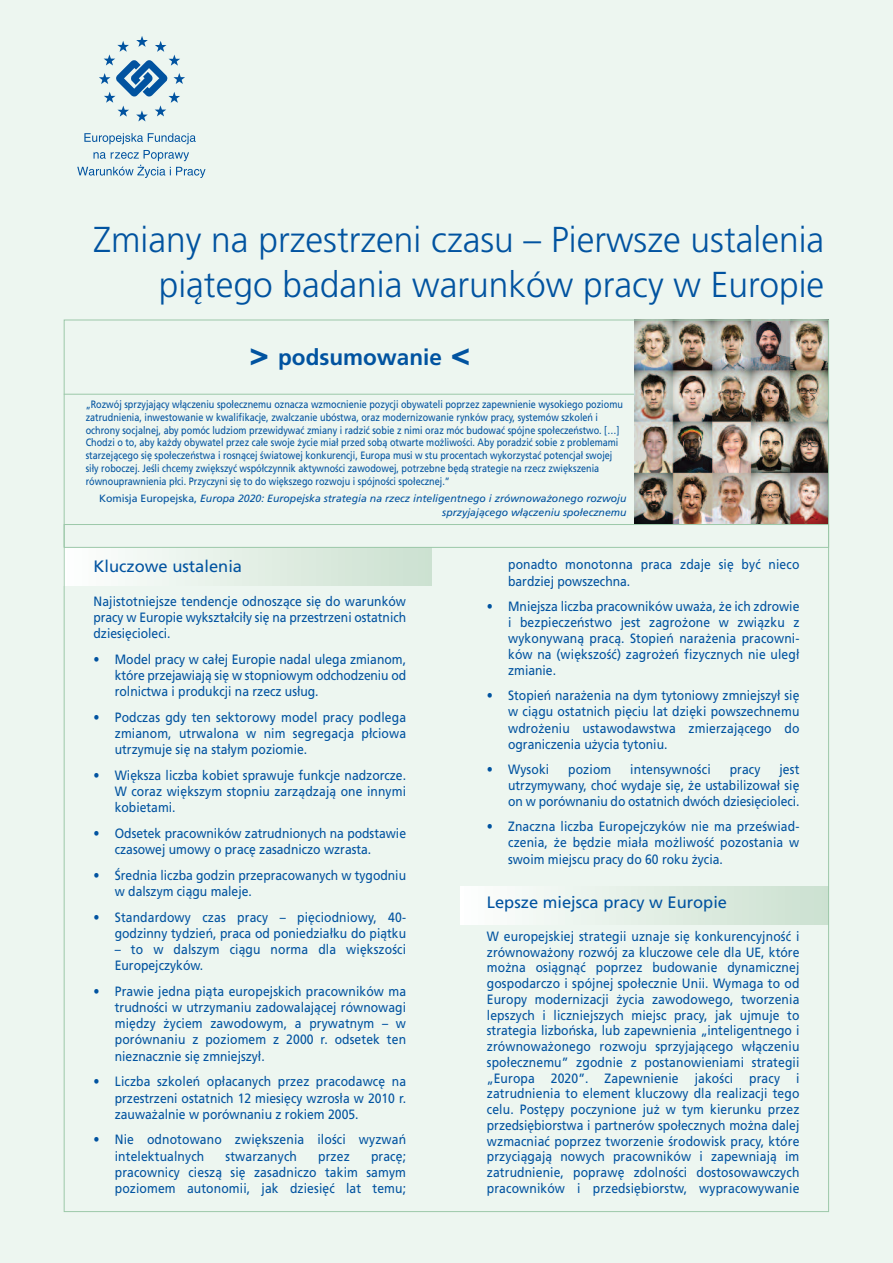
<style>
.page{position:relative;width:893px;height:1263px;background:#edf6f0}
.page>*{position:absolute;margin:0;border:0;box-sizing:border-box;transform-origin:0 0}
.t1{font:300 36px/45px "Frutiger LT Com";color:#0153a0;text-align:right}
.t2{font:700 22.5px "Frutiger LT Com";color:#0153a0}
.t3{font:16.5px "Frutiger LT Com";color:#0153a0}
.t4{font:13.5px/16.2px "Frutiger LT Com";color:#0153a0;text-align:justify;scale:.9 1}
.t5{font:10.65px/12.8px "Frutiger LT Com";color:#0153a0;scale:.85 1}
.t6{font:italic 10.5px/13.5px "Frutiger LT Com";color:#0153a0;text-align:right}
.s1{font-family:"Frutiger";font-weight:900;font-size:32.55px}
.s2{font-style:normal}
</style>
<div class="page">
<div style="left:64px;top:547px;width:368px;height:38px;background:linear-gradient(to right,#fdfefe,#cbe0cf)"></div>
<div style="left:460px;top:887px;width:368px;height:38px;background:linear-gradient(to right,#fdfefe,#cbe0cf)"></div>
<svg style="left:99px;top:36px;width:86px;height:85px"></svg>
<svg style="left:84px;top:133px;width:112px;height:11px"></svg>
<svg style="left:77px;top:150px;width:129px;height:28px"></svg>
<hr style="left:64px;top:394px;width:580px;height:1px;background:#9cc8a9">
<div style="left:64px;top:524px;width:765px;height:24px;border:1px solid #9cc8a9"></div>
<img style="left:634px;top:322px;width:193px;height:202px">
<h1 class="t1" style="left:93px;top:217px;width:732px">Zmiany na przestrzeni czasu – Pierwsze ustalenia piątego badania warunków pracy w Europie</h1>
<h2 class="t2" style="left:250px;top:344px;width:222px"><span class="s1">&gt;</span> podsumowanie <span class="s1">&lt;</span></h2>
<p class="t5" style="left:86px;top:398px;width:633px">„Rozwój sprzyjający włączeniu społecznemu oznacza wzmocnienie pozycji obywateli poprzez zapewnienie wysokiego poziomu zatrudnienia, inwestowanie w kwalifikacje, zwalczanie ubóstwa, oraz modernizowanie rynków pracy, systemów szkoleń i ochrony socjalnej, aby pomóc ludziom przewidywać zmiany i radzić sobie z nimi oraz móc budować spójne społeczeństwo. […] Chodzi o to, aby każdy obywatel przez całe swoje życie miał przed sobą otwarte możliwości. Aby poradzić sobie z problemami starzejącego się społeczeństwa i rosnącej światowej konkurencji, Europa musi w stu procentach wykorzystać potencjał swojej siły roboczej. Jeśli chcemy zwiększyć współczynnik aktywności zawodowej, potrzebne będą strategie na rzecz zwiększenia równouprawnienia płci. Przyczyni się to do większego rozwoju i spójności społecznej.”</p>
<p class="t6" style="left:99px;top:492px;width:529px"><span class="s2">Komisja Europejska,</span> Europa 2020: Europejska strategia na rzecz inteligentnego i zrównoważonego rozwoju sprzyjającego włączeniu społecznemu</p>
<p class="t3" style="left:94px;top:556px;width:150px">Kluczowe ustalenia</p>
<p class="t4" style="left:94px;top:593px;width:349px">Najistotniejsze tendencje odnoszące się do warunków pracy w Europie wykształciły się na przestrzeni ostatnich dziesięcioleci.</p>
<p class="t4" style="left:115px;top:651px;width:325px;text-indent:-21px">• Model pracy w całej Europie nadal ulega zmianom, które przejawiają się w stopniowym odchodzeniu od rolnictwa i produkcji na rzecz usług.</p>
<p class="t4" style="left:115px;top:709px;width:325px;text-indent:-21px">• Podczas gdy ten sektorowy model pracy podlega zmianom, utrwalona w nim segregacja płciowa utrzymuje się na stałym poziomie.</p>
<p class="t4" style="left:115px;top:767px;width:325px;text-indent:-21px">• Większa liczba kobiet sprawuje funkcje nadzorcze.<br>W coraz większym stopniu zarządzają one innymi kobietami.</p>
<p class="t4" style="left:115px;top:825px;width:325px;text-indent:-21px">• Odsetek pracowników zatrudnionych na podstawie czasowej umowy o pracę zasadniczo wzrasta.</p>
<p class="t4" style="left:115px;top:867px;width:325px;text-indent:-21px">• Średnia liczba godzin przepracowanych w tygodniu w dalszym ciągu maleje.</p>
<p class="t4" style="left:94px;top:909px;width:349px;text-align:right">• Standardowy czas pracy – pięciodniowy, 40- godzinny tydzień, praca od poniedziałku do piątku</p>
<p class="t4" style="left:115px;top:941px;width:325px">– to w dalszym ciągu norma dla większości<br>Europejczyków.</p>
<p class="t4" style="left:115px;top:983px;width:325px;text-indent:-21px">• Prawie jedna piąta europejskich pracowników ma trudności w utrzymaniu zadowalającej równowagi między życiem zawodowym, a prywatnym – w porównaniu z poziomem z 2000 r. odsetek ten nieznacznie się zmniejszył.</p>
<p class="t4" style="left:115px;top:1073px;width:325px;text-indent:-21px">• Liczba szkoleń opłacanych przez pracodawcę na przestrzeni ostatnich 12 miesięcy wzrosła w 2010 r. zauważalnie w porównaniu z rokiem 2005.</p>
<p class="t4" style="left:115px;top:1132px;width:325px;text-indent:-21px">• Nie odnotowano zwiększenia ilości wyzwań intelektualnych</p>
<p class="t4" style="left:226px;top:1148px;width:81px">stwarzanych</p>
<p class="t4" style="left:318px;top:1148px;width:37px">przez</p>
<p class="t4" style="left:115px;top:1148px;width:325px;text-indent:256px">pracę; pracownicy cieszą się zasadniczo takim samym poziomem autonomii, jak dziesięć lat temu;</p>
<p class="t4" style="left:508px;top:557px;width:325px">ponadto monotonna praca zdaje się być nieco bardziej powszechna.</p>
<p class="t4" style="left:508px;top:598px;width:325px;text-indent:-21px">• Mniejsza liczba pracowników uważa, że ich zdrowie i bezpieczeństwo jest zagrożone w związku z wykonywaną pracą. Stopień narażenia pracowni&shy;ków na (większość) zagrożeń fizycznych nie uległ zmianie.</p>
<p class="t4" style="left:508px;top:687px;width:325px;text-indent:-21px">• Stopień narażenia na dym tytoniowy zmniejszył się w ciągu ostatnich pięciu lat dzięki powszechnemu wdrożeniu ustawodawstwa zmierzającego do ograniczenia użycia tytoniu.</p>
<p class="t4" style="left:487px;top:761px;width:71px">• Wysoki</p>
<p class="t4" style="left:568px;top:761px;width:49px">poziom</p>
<p class="t4" style="left:630px;top:761px;width:91px">intensywności</p>
<p class="t4" style="left:730px;top:761px;width:36px">pracy</p>
<p class="t4" style="left:508px;top:761px;width:325px;text-indent:271px">jest utrzymywany, choć wydaje się, że ustabilizował się on w porównaniu do ostatnich dwóch dziesięcioleci.</p>
<p class="t4" style="left:508px;top:818px;width:325px;text-indent:-21px">• Znaczna liczba Europejczyków nie ma przeświad&shy;czenia, że będzie miała możliwość pozostania w swoim miejscu pracy do 60 roku życia.</p>
<p class="t3" style="left:487px;top:892px;width:242px">Lepsze miejsca pracy w Europie</p>
<p class="t4" style="left:487px;top:928px;width:349px;line-height:15.8px">W europejskiej strategii uznaje się konkurencyjność i zrównoważony rozwój za kluczowe cele dla UE, które można osiągnąć poprzez budowanie dynamicznej gospodarczo i spójnej społecznie Unii. Wymaga to od Europy modernizacji życia zawodowego, tworzenia lepszych i liczniejszych miejsc pracy, jak ujmuje to strategia lizbońska, lub zapewnienia „inteligentnego i zrównoważonego rozwoju sprzyjającego włączeniu społecznemu” zgodnie z postanowieniami strategii „Europa 2020”. Zapewnienie jakości pracy i zatrudnienia to element kluczowy dla realizacji tego celu. Postępy poczynione już w tym kierunku przez przedsiębiorstwa i partnerów społecznych można dalej wzmacniać poprzez tworzenie środowisk pracy, które przyciągają nowych pracowników i zapewniają im zatrudnienie, poprawę zdolności dostosowawczych pracowników i przedsiębiorstw, wypracowywanie</p>
</div>
